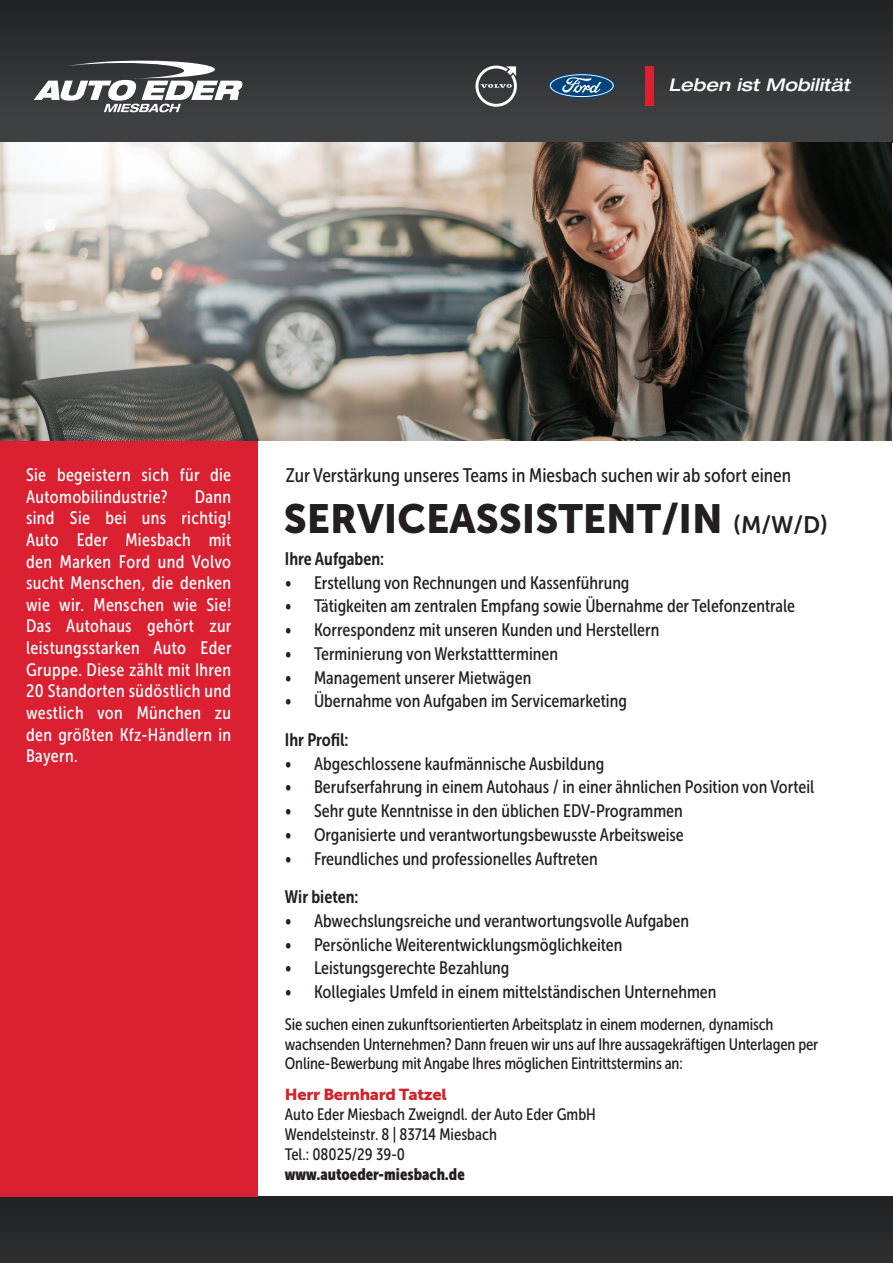
<style>
.page{position:relative;width:893px;height:1263px;background:#fff}
.page>*{position:absolute;margin:0;border:0;box-sizing:border-box;transform-origin:0 0}
.t1{font:40.5px "Museo Sans 900";color:#231f20}
.t2{font:19.5px "Museo Sans Cond 500";color:#231f20}
.t3{font:18px "Museo Sans Cond 500";color:#231f20}
.t4{font:18px/21.6px "Museo Sans Cond 500";letter-spacing:.02em;color:#fff}
.t5{font:18px "Museo Sans Cond 700";color:#231f20}
.Subtitel_MArken_neu{font:italic 500 expanded 17.55px "Helvetica Neue LT Std";color:#fff}
.t6{font:16.5px/19.8px "Museo Sans Cond 500";letter-spacing:-.01em;color:#231f20}
.t7{font:16.5px "Museo Sans Cond 900";color:#231f20}
.t8{font:15.9px "Museo Sans 900";letter-spacing:-.02em;color:#d1232a;scale:1.04 1}
.s1{font-family:"Museo Sans 700";font-size:23.7px}
</style>
<div class="page">
<div style="left:0;top:1197px;width:893px;height:66px;background:#25282b"></div>
<div style="left:0;top:143px;width:257px;height:1054px;background:#da2031"></div>
<div style="left:0;top:0;width:893px;height:143px;background:linear-gradient(to bottom,#1e2326,#444446)"></div>
<div style="left:645px;top:66px;width:9px;height:40px;background:#da2031"></div>
<svg style="left:34px;top:61px;width:209px;height:51px"></svg>
<img style="left:0;top:143px;width:892px;height:298px">
<svg style="left:548px;top:73px;width:67px;height:25px"></svg>
<svg style="left:550px;top:74px;width:64px;height:23px"></svg>
<svg style="left:475px;top:66px;width:42px;height:41px"></svg>
<p class="Subtitel_MArken_neu" style="left:668px;top:74px;width:183px">Leben ist Mobilität</p>
<p class="t4" style="left:26px;top:464px;width:207px">Sie begeistern sich für die<br>Automobilindustrie?</p>
<p class="t4" style="left:26px;top:486px;width:207px;text-align:justify;text-indent:169px">Dann sind Sie bei uns richtig!<br>Auto Eder Miesbach mit den Marken Ford und Volvo sucht Menschen, die denken wie wir. Menschen wie Sie!<br>Das Autohaus gehört zur leistungsstarken Auto Eder Gruppe. Diese zählt mit Ihren 20 Standorten südöstlich und westlich von München zu den größten Kfz-Händlern in Bayern.</p>
<p class="t2" style="left:286px;top:465px;width:507px">Zur Verstärkung unseres Teams in Miesbach suchen wir ab sofort einen</p>
<p class="t1" style="left:284px;top:496px;width:546px">SERVICEASSISTENT/IN <span class="s1">(M/W/D)</span></p>
<p class="t5" style="left:285px;top:549px;width:101px">Ihre Aufgaben:</p>
<p class="t3" style="left:285px;top:572px;width:346px">• Erstellung von Rechnungen und Kassenführung</p>
<p class="t3" style="left:285px;top:596px;width:512px">• Tätigkeiten am zentralen Empfang sowie Übernahme der Telefonzentrale</p>
<p class="t3" style="left:285px;top:620px;width:376px">• Korrespondenz mit unseren Kunden und Herstellern</p>
<p class="t3" style="left:285px;top:644px;width:275px">• Terminierung von Werkstattterminen</p>
<p class="t3" style="left:285px;top:667px;width:248px">• Management unserer Mietwägen</p>
<p class="t3" style="left:285px;top:691px;width:344px">• Übernahme von Aufgaben im Servicemarketing</p>
<p class="t5" style="left:285px;top:730px;width:65px">Ihr Profil:</p>
<p class="t3" style="left:285px;top:753px;width:321px">• Abgeschlossene kaufmännische Ausbildung</p>
<p class="t3" style="left:285px;top:777px;width:531px">• Berufserfahrung in einem Autohaus / in einer ähnlichen Position von Vorteil</p>
<p class="t3" style="left:285px;top:801px;width:399px">• Sehr gute Kenntnisse in den üblichen EDV-Programmen</p>
<p class="t3" style="left:285px;top:825px;width:400px">• Organisierte und verantwortungsbewusste Arbeitsweise</p>
<p class="t3" style="left:285px;top:848px;width:314px">• Freundliches und professionelles Auftreten</p>
<p class="t5" style="left:285px;top:887px;width:75px">Wir bieten:</p>
<p class="t3" style="left:285px;top:911px;width:406px">• Abwechslungsreiche und verantwortungsvolle Aufgaben</p>
<p class="t3" style="left:285px;top:934px;width:339px">• Persönliche Weiterentwicklungsmöglichkeiten</p>
<p class="t3" style="left:285px;top:958px;width:226px">• Leistungsgerechte Bezahlung</p>
<p class="t3" style="left:285px;top:982px;width:433px">• Kollegiales Umfeld in einem mittelständischen Unternehmen</p>
<p class="t6" style="left:285px;top:1014px;width:535px">Sie suchen einen zukunftsorientierten Arbeitsplatz in einem modernen, dynamisch wachsenden Unternehmen? Dann freuen wir uns auf Ihre aussagekräftigen Unterlagen per<br>Online-Bewerbung mit Angabe Ihres möglichen Eintrittstermins an:</p>
<p class="t8" style="left:285px;top:1086px;width:157px">Herr Bernhard Tatzel</p>
<p class="t6" style="left:285px;top:1105px;width:313px">Auto Eder Miesbach Zweigndl. der Auto Eder GmbH</p>
<p class="t6" style="left:285px;top:1124px;width:214px">Wendelsteinstr. 8 | 83714 Miesbach</p>
<p class="t6" style="left:285px;top:1144px;width:122px">Tel.: 08025/29 39-0</p>
<p class="t7" style="left:285px;top:1164px;width:181px">www.autoeder-miesbach.de</p>
</div>
